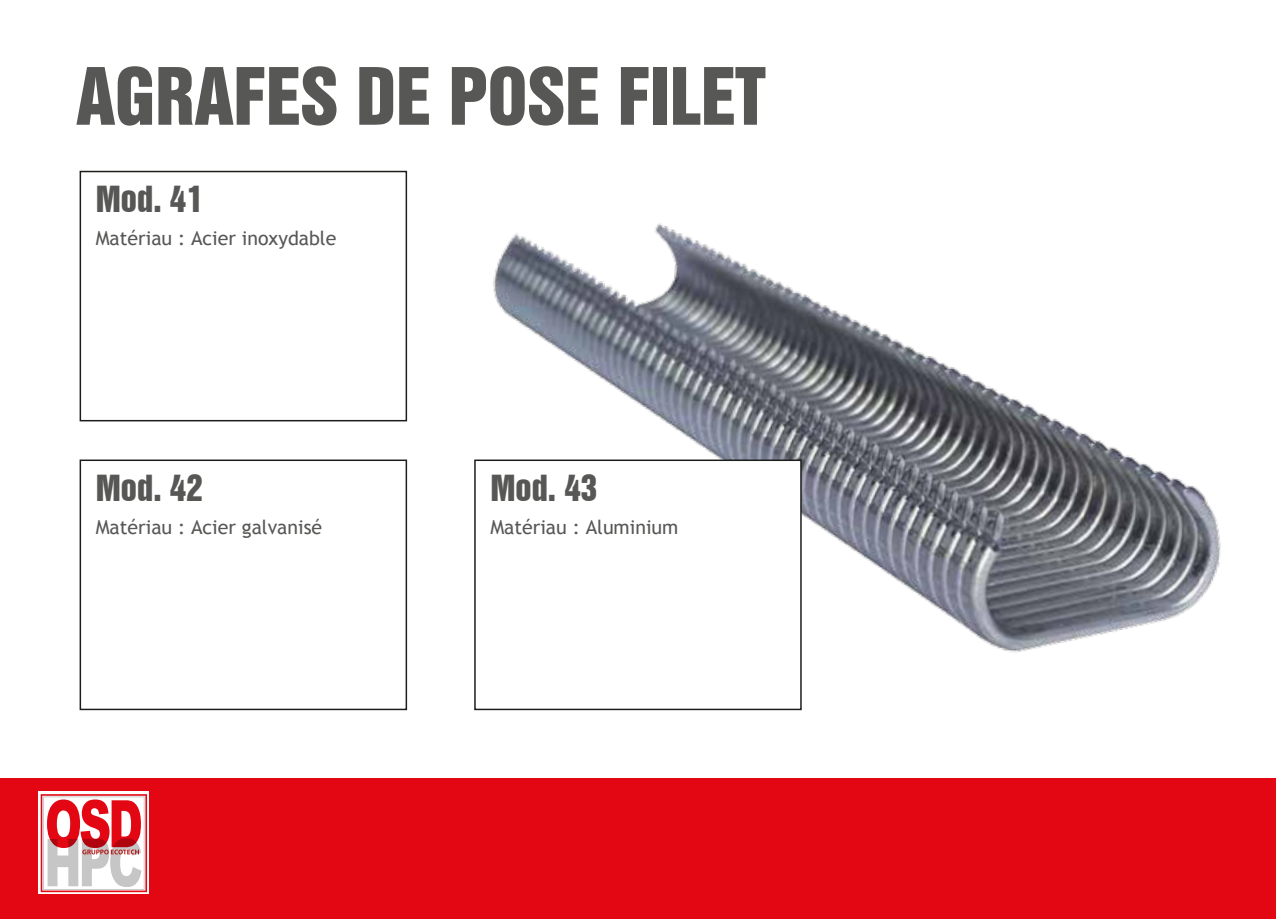
<style>
.page{position:relative;width:1276px;height:919px;background:#fff}
.page>*{position:absolute;margin:0;border:0;box-sizing:border-box;transform-origin:0 0}
.t1{font:72px "Swiss 921 BT Regular A";color:#575756}
.t2{font:33px "Swiss 921 BT Regular A";color:#575756}
.t3{font:19.5px "Trebuchet MS";color:#575756}
</style>
<div class="page">
<div style="left:0;top:778px;width:1276px;height:140px;background:#e30613"></div>
<img style="left:493px;top:223px;width:728px;height:472px">
<div style="left:80px;top:171px;width:327px;height:250px;background:#fff;border:2px solid #1d1d1b"></div>
<div style="left:80px;top:459px;width:327px;height:251px;background:#fff;border:2px solid #1d1d1b"></div>
<div style="left:474px;top:459px;width:327px;height:251px;background:#fff;border:2px solid #1d1d1b"></div>
<div style="left:39px;top:791px;width:110px;height:103px;background:linear-gradient(to right,#fff,#fffefe)"></div>
<svg style="left:41px;top:794px;width:106px;height:98px"></svg>
<h1 class="t1" style="left:76px;top:49px;width:690px">AGRAFES DE POSE FILET</h1>
<h2 class="t2" style="left:96px;top:177px;width:109px">Mod. 41</h2>
<p class="t3" style="left:96px;top:226px;width:242px">Matériau : Acier inoxydable</p>
<h2 class="t2" style="left:96px;top:466px;width:109px">Mod. 42</h2>
<p class="t3" style="left:96px;top:515px;width:228px">Matériau : Acier galvanisé</p>
<h2 class="t2" style="left:490px;top:466px;width:109px">Mod. 43</h2>
<p class="t3" style="left:490px;top:515px;width:190px">Matériau : Aluminium</p>
</div>
